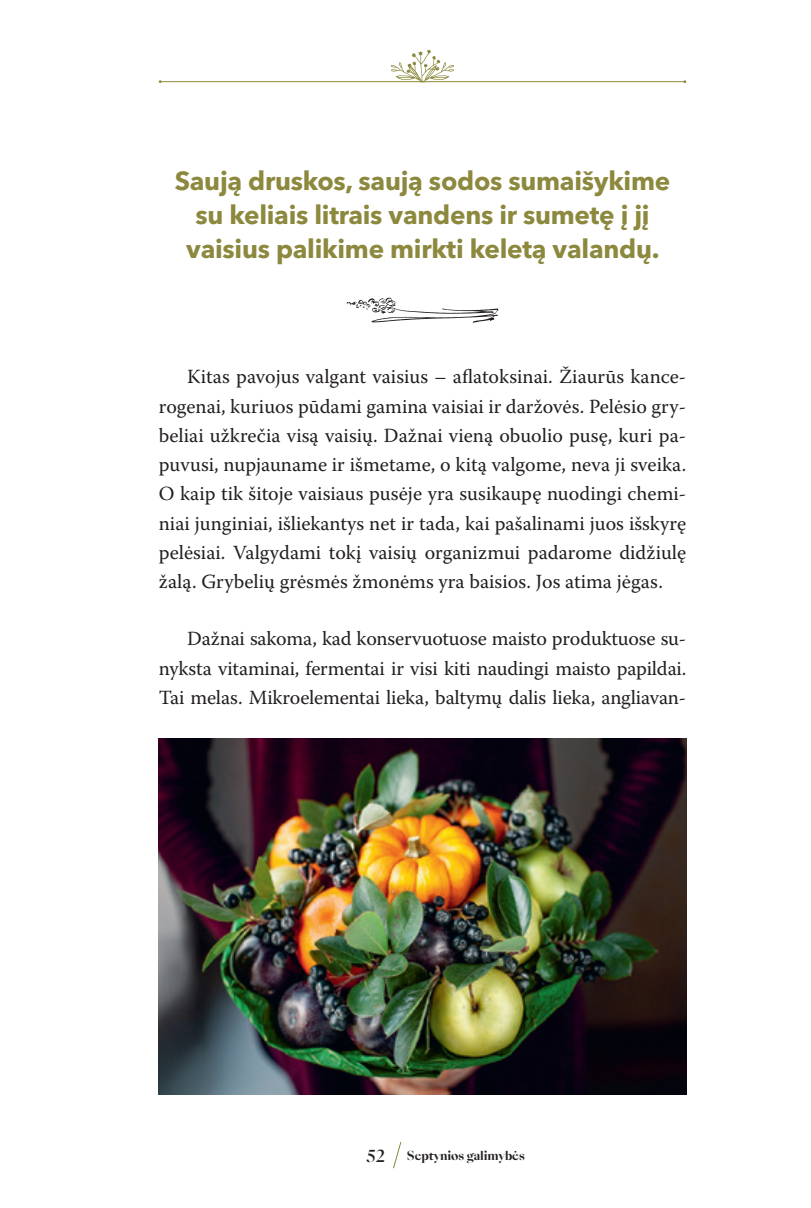
<style>
.page{position:relative;width:811px;height:1208px;background:#fff}
.page>*{position:absolute;margin:0;border:0;box-sizing:border-box;transform-origin:0 0}
.t1{font:700 26px/34px "Avenir Next LT Pro";letter-spacing:-.01em;color:#8c893e;text-align:center}
.t2{font:20px/29.2px "Warnock Pro";color:#231f20;text-align:justify}
.t3{font:500 16px "Sang Bleu Empire";color:#231f20}
.t4{font:700 12px "Sang Bleu Empire";letter-spacing:-.01em;color:#231f20}
</style>
<div class="page">
<svg style="left:393px;top:1142px;width:8px;height:26px"></svg>
<svg style="left:391px;top:50px;width:63px;height:33px"></svg>
<hr style="left:160px;top:81px;width:525px;height:1px;background:#8c893e">
<img style="left:159px;top:738px;width:527px;height:356px">
<svg style="left:346px;top:297px;width:152px;height:26px"></svg>
<h1 class="t1" style="left:175px;top:163px;width:497px">Saują druskos, saują sodos sumaišykime su keliais litrais vandens ir sumetę į jį vaisius palikime mirkti keletą valandų.</h1>
<p class="t2" style="left:159px;top:362px;width:529px;text-indent:28px">Kitas pavojus valgant vaisius – aflatoksinai. Žiaurūs kance&shy;rogenai, kuriuos pūdami gamina vaisiai ir daržovės. Pelėsio gry&shy;beliai užkrečia visą vaisių. Dažnai vieną obuolio pusę, kuri pa&shy;puvusi, nupjauname ir išmetame, o kitą valgome, neva ji sveika.<br>O kaip tik šitoje vaisiaus pusėje yra susikaupę nuodingi chemi&shy;niai junginiai, išliekantys net ir tada, kai pašalinami juos išskyrę pelėsiai. Valgydami tokį vaisių organizmui padarome didžiulę žalą. Grybelių grėsmės žmonėms yra baisios. Jos atima jėgas.</p>
<p class="t2" style="left:159px;top:624px;width:529px;text-indent:28px">Dažnai sakoma, kad konservuotuose maisto produktuose su&shy;nyksta vitaminai, fermentai ir visi kiti naudingi maisto papildai.<br>Tai melas. Mikroelementai lieka, baltymų dalis lieka, angliavan-</p>
<p class="t3" style="left:366px;top:1144px;width:20px">52</p>
<p class="t4" style="left:407px;top:1147px;width:119px">Septynios galimybės</p>
</div>
